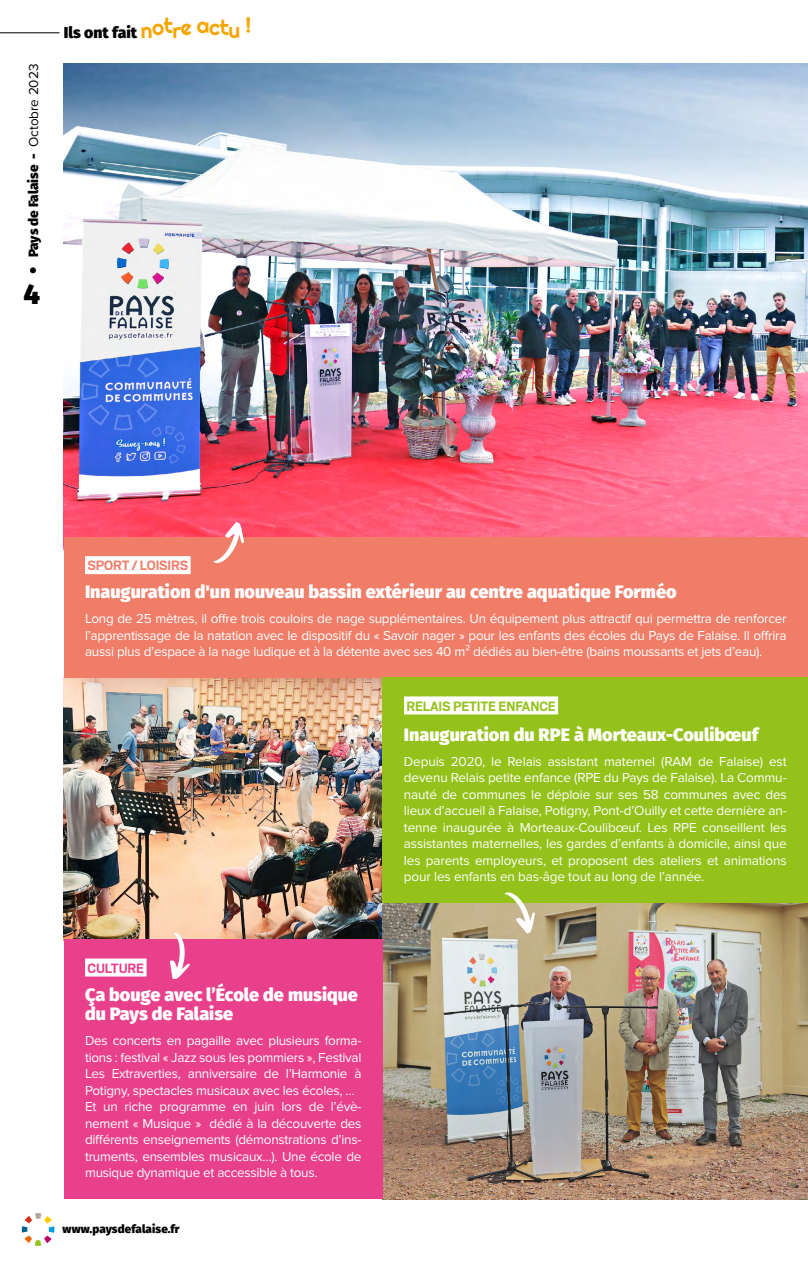
<style>
.page{position:relative;width:808px;height:1263px;background:#fff}
.page>*{position:absolute;margin:0;border:0;box-sizing:border-box;transform-origin:0 0}
.t1{font:800 28.5px "Fira Sans";color:#000}
.t2{font:800 18px/19.5px "Fira Sans";color:#fff}
.t3{font:800 15.75px "Fira Sans";color:#000}
.t4{font:700 15px "Scout";letter-spacing:-.01em;color:#94c11a}
.t5{font:700 15px "Scout";letter-spacing:-.01em;color:#ef7d68}
.t6{font:700 15px "Scout";letter-spacing:-.01em;color:#e9408b}
.t7{font:13.5px/16.5px "Proxima Nova";letter-spacing:-.02em;color:#fff;text-align:justify}
.t8{font:800 13.5px "Fira Sans";letter-spacing:-.01em;color:#000}
.t9{font:800 11.7px "Fira Sans";letter-spacing:.01em;color:#000}
.s1{font-family:"Proxima Nova";font-weight:400}
.s2{font-family:"Righteous Pro";font-weight:400;font-size:21px;color:#f7a500}
</style>
<div class="page">
<hr style="left:0;top:32px;width:60px;height:1px;background:#000">
<svg style="left:30px;top:267px;width:6px;height:6px"></svg>
<svg style="left:22px;top:1213px;width:32px;height:33px"></svg>
<img style="left:64px;top:678px;width:319px;height:261px">
<img style="left:64px;top:64px;width:744px;height:473px">
<div style="left:64px;top:537px;width:744px;height:141px;background:#ef7d68"></div>
<div style="left:85px;top:556px;width:106px;height:18px;background:#fff"></div>
<img style="left:383px;top:902px;width:425px;height:297px">
<div style="left:383px;top:677px;width:425px;height:225px;background:#94c11a"></div>
<div style="left:404px;top:696px;width:154px;height:18px;background:#fff"></div>
<div style="left:64px;top:939px;width:319px;height:260px;background:#e9408b"></div>
<div style="left:85px;top:958px;width:62px;height:18px;background:#fff"></div>
<svg style="left:170px;top:932px;width:20px;height:47px"></svg>
<svg style="left:504px;top:892px;width:31px;height:41px"></svg>
<svg style="left:213px;top:522px;width:31px;height:41px"></svg>
<p class="t8" style="left:21px;top:257px;width:195px;rotate:-90deg">Pays de Falaise - <span class="s1">Octobre 2023</span></p>
<h1 class="t1" style="left:24px;top:269px;width:18px">4</h1>
<p class="t3" style="left:64px;top:18px;width:189px">Ils ont fait <span class="s2">n</span><sup>ot</sup><span class="s2">r</span><sup>e</sup> <sup>act</sup><span class="s2">u </span><sup>!</sup></p>
<p class="t5" style="left:88px;top:556px;width:102px">SPORT / LOISIRS</p>
<h2 class="t2" style="left:85px;top:581px;width:593px">Inauguration d'un nouveau bassin extérieur au centre aquatique Forméo</h2>
<p class="t7" style="left:85px;top:611px;width:703px">Long de 25 mètres, il offre trois couloirs de nage supplémentaires. Un équipement plus attractif qui permettra de renforcer l’apprentissage de la natation avec le dispositif du « Savoir nager » pour les enfants des écoles du Pays de Falaise. Il offrira aussi plus d’espace à la nage ludique et à la détente avec ses 40 m² dédiés au bien-être (bains moussants et jets d’eau).</p>
<p class="t6" style="left:88px;top:958px;width:58px">CULTURE</p>
<h2 class="t2" style="left:85px;top:983px;width:274px">Ça bouge avec l’École de musique du Pays de Falaise</h2>
<p class="t7" style="left:85px;top:1033px;width:278px;text-align:left">Des concerts en pagaille avec plusieurs forma&shy;tions : festival « Jazz sous les pommiers », Festival Les Extraverties, anniversaire de l’Harmonie à Potigny, spectacles musicaux avec les écoles, … Et un riche programme en juin lors de l’évè&shy;nement « Musique » dédié à la découverte des différents enseignements (démonstrations d’ins&shy;truments, ensembles musicaux…). Une école de musique dynamique et accessible à tous.</p>
<p class="t9" style="left:63px;top:1219px;width:119px">www.paysdefalaise.fr</p>
<p class="t4" style="left:406px;top:696px;width:151px">RELAIS PETITE ENFANCE</p>
<h2 class="t2" style="left:404px;top:723px;width:356px">Inauguration du RPE à Morteaux-Coulibœuf</h2>
<p class="t7" style="left:404px;top:753px;width:384px">Depuis 2020, le Relais assistant maternel (RAM de Falaise) est devenu Relais petite enfance (RPE du Pays de Falaise). La Commu&shy;nauté de communes le déploie sur ses 58 communes avec des lieux d’accueil à Falaise, Potigny, Pont-d’Ouilly et cette dernière an&shy;tenne inaugurée à Morteaux-Coulibœuf. Les RPE conseillent les assistantes maternelles, les gardes d’enfants à domicile, ainsi que les parents employeurs, et proposent des ateliers et animations pour les enfants en bas-âge tout au long de l’année.</p>
</div>
